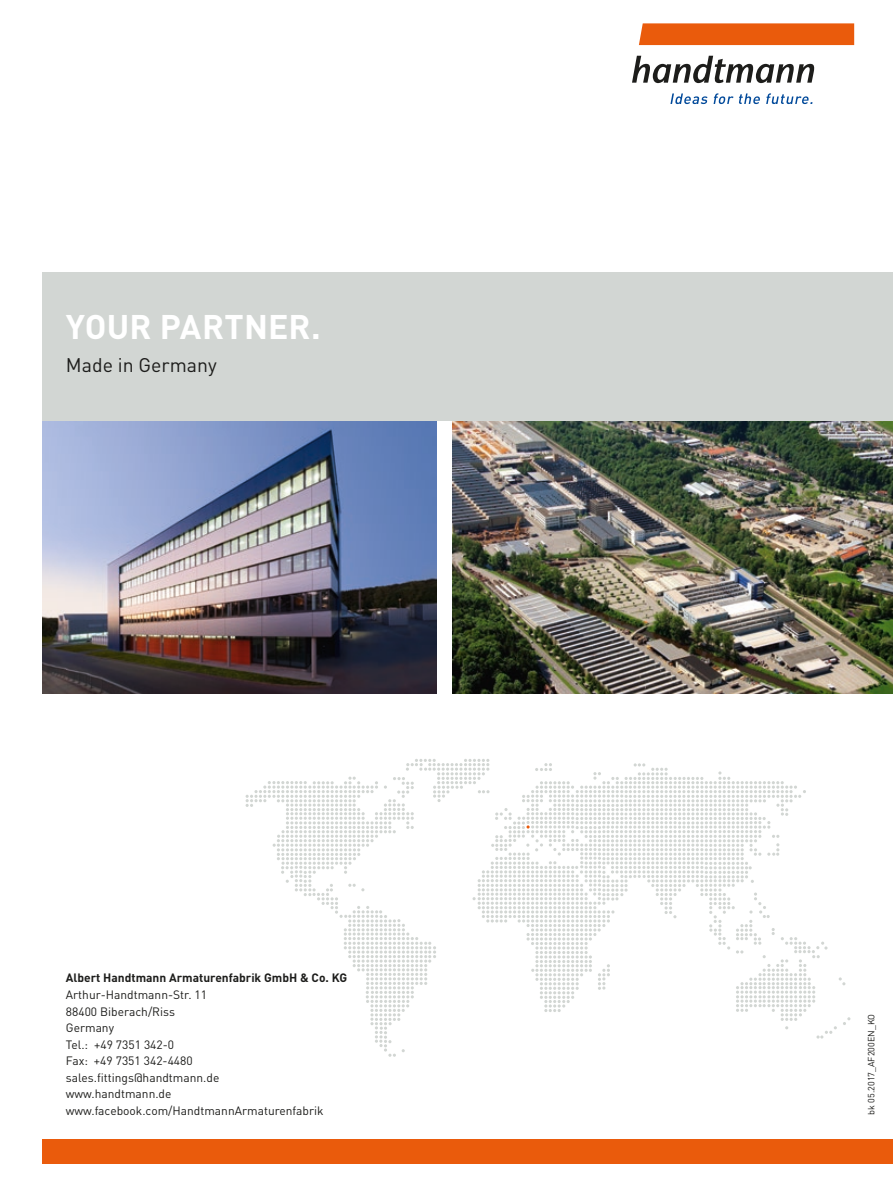
<style>
.page{position:relative;width:893px;height:1187px;background:#fff}
.page>*{position:absolute;margin:0;border:0;box-sizing:border-box;transform-origin:0 0}
._02_OverHeadline{font:700 33.75px "DIN Pro";letter-spacing:.005em;color:#fff}
._03_Subheadline{font:19.5px "DIN Pro";color:#1d1d1b}
._03_Subheadline-2{font:12px "DIN Pro";color:#1d1d1b}
._03_Subheadline-3{font:700 12px "DIN Pro";color:#1d1d1b}
._03_Subheadline-4{font:9px "DIN Pro";color:#1d1d1b}
</style>
<div class="page">
<div style="left:43px;top:272px;width:850px;height:149px;background:#d2d6d3"></div>
<div style="left:43px;top:1139px;width:850px;height:24px;background:#ea5b0c"></div>
<img style="left:452px;top:421px;width:441px;height:272px">
<img style="left:43px;top:421px;width:394px;height:272px">
<svg style="left:246px;top:759px;width:604px;height:297px"></svg>
<div style="left:639px;top:23px;width:215px;height:22px;background:#ea5b0c"></div>
<svg style="left:632px;top:56px;width:182px;height:27px"></svg>
<svg style="left:670px;top:93px;width:38px;height:11px"></svg>
<svg style="left:714px;top:93px;width:46px;height:11px"></svg>
<svg style="left:766px;top:93px;width:46px;height:11px"></svg>
<p class="_02_OverHeadline" style="left:66px;top:298px;width:256px">YOUR PARTNER.</p>
<p class="_03_Subheadline" style="left:66px;top:349px;width:153px">Made in Germany</p>
<p class="_03_Subheadline-3" style="left:66px;top:968px;width:283px">Albert Handtmann Armaturenfabrik GmbH &amp; Co. KG</p>
<p class="_03_Subheadline-2" style="left:66px;top:985px;width:143px">Arthur-Handtmann-Str. 11</p>
<p class="_03_Subheadline-2" style="left:66px;top:1001px;width:111px">88400 Biberach/Riss</p>
<p class="_03_Subheadline-2" style="left:66px;top:1018px;width:50px">Germany</p>
<p class="_03_Subheadline-2" style="left:66px;top:1034px;width:110px">Tel.: +49 7351 342-0</p>
<p class="_03_Subheadline-2" style="left:66px;top:1051px;width:128px">Fax: +49 7351 342-4480</p>
<p class="_03_Subheadline-2" style="left:66px;top:1067px;width:155px">sales.fittings@handtmann.de</p>
<p class="_03_Subheadline-2" style="left:66px;top:1084px;width:107px">www.handtmann.de</p>
<p class="_03_Subheadline-2" style="left:66px;top:1100px;width:259px">www.facebook.com/HandtmannArmaturenfabrik</p>
<p class="_03_Subheadline-4" style="left:864px;top:1114px;width:102px;rotate:-90deg">bk 05.2017_AF200EN_KO</p>
</div>
